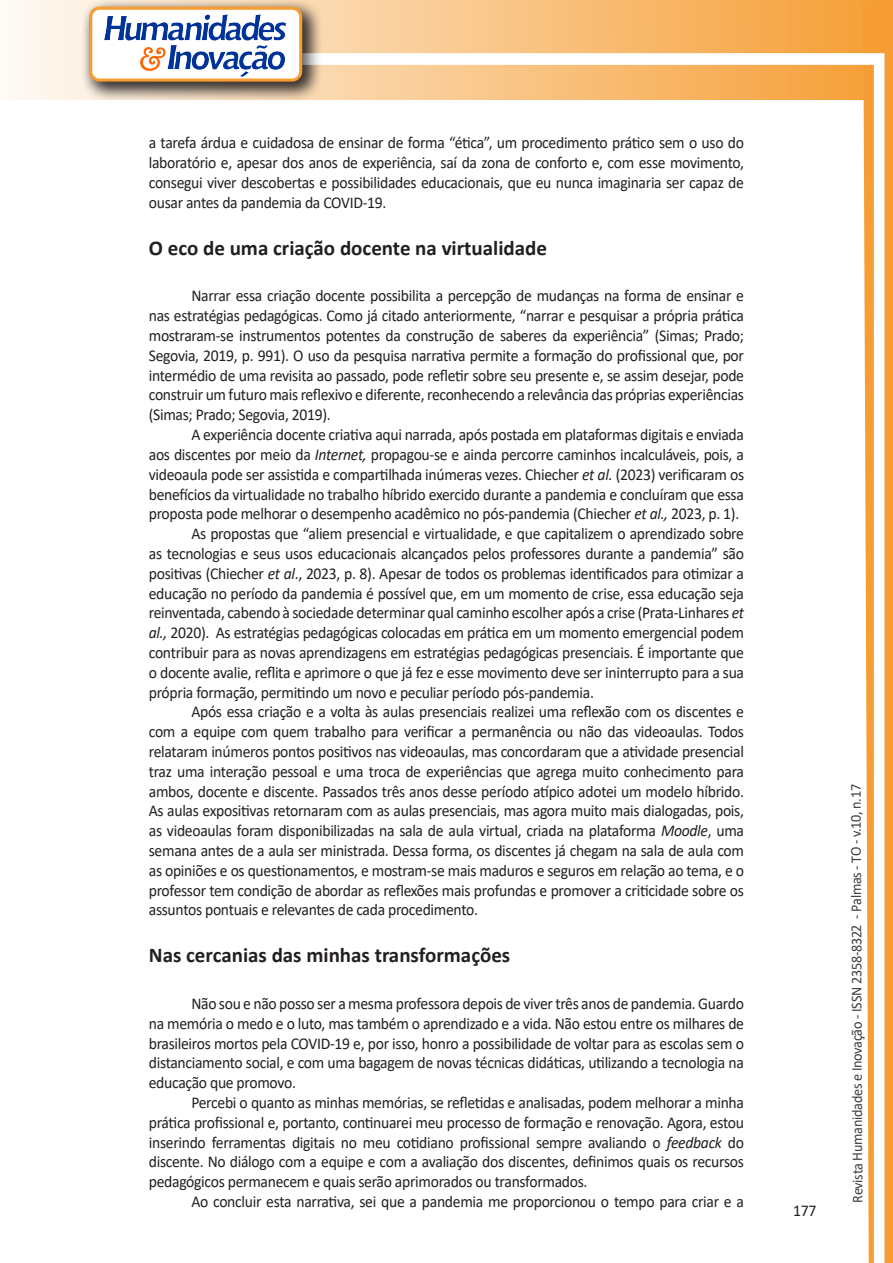
<style>
.page{position:relative;width:893px;height:1263px;background:#fff}
.page>*{position:absolute;margin:0;border:0;box-sizing:border-box;transform-origin:0 0}
.Titulo_2{font:700 21px "Calibri";color:#231f20}
.texto{font:16.5px/19.8px "Calibri";letter-spacing:-.02em;color:#231f20;text-align:justify;scale:.95 1}
.t1{font:15px "Calibri";letter-spacing:-.025em;color:#3e3e3f;scale:.95 1}
.s1{font-style:italic}
</style>
<div class="page">
<svg style="left:5px;top:0;width:858px;height:100px;background:#f9c484"></svg>
<div style="left:302px;top:53px;width:582px;height:12px;background:#fff;border:2px solid #fff"></div>
<svg style="left:863px;top:0;width:30px;height:1263px"></svg>
<div style="left:81px;top:0;width:241px;height:102px;background:#231f20;opacity:.75"></div>
<div style="left:91px;top:8px;width:210px;height:72px;background:#fff;border-radius:9px"></div>
<img style="left:104px;top:14px;width:181px;height:62px">
<div style="left:89px;top:7px;width:213px;height:75px;border:3px solid #f69e34;border-radius:9px"></div>
<p class="texto" style="left:149px;top:133px;width:628px">a tarefa árdua e cuidadosa de ensinar de forma “ética”, um procedimento prático sem o uso do laboratório e, apesar dos anos de experiência, saí da zona de conforto e, com esse movimento, consegui viver descobertas e possibilidades educacionais, que eu nunca imaginaria ser capaz de ousar antes da pandemia da COVID-19.</p>
<p class="Titulo_2" style="left:149px;top:233px;width:400px">O eco de uma criação docente na virtualidade</p>
<p class="texto" style="left:149px;top:286px;width:628px;text-indent:43px">Narrar essa criação docente possibilita a percepção de mudanças na forma de ensinar e nas estratégias pedagógicas. Como já citado anteriormente, “narrar e pesquisar a própria prática mostraram-se instrumentos potentes da construção de saberes da experiência” (Simas; Prado; Segovia, 2019, p. 991). O uso da pesquisa narrativa permite a formação do profissional que, por intermédio de uma revisita ao passado, pode refletir sobre seu presente e, se assim desejar, pode construir um futuro mais reflexivo e diferente, reconhecendo a relevância das próprias experiências (Simas; Prado; Segovia, 2019).</p>
<p class="texto" style="left:149px;top:424px;width:628px;text-indent:43px">A experiência docente criativa aqui narrada, após postada em plataformas digitais e enviada aos discentes por meio da <span class="s1">Internet,</span> propagou-se e ainda percorre caminhos incalculáveis, pois, a videoaula pode ser assistida e compartilhada inúmeras vezes. Chiecher <span class="s1">et al.</span> (2023) verificaram os benefícios da virtualidade no trabalho híbrido exercido durante a pandemia e concluíram que essa proposta pode melhorar o desempenho acadêmico no pós-pandemia (Chiecher <span class="s1">et al.,</span> 2023, p. 1).</p>
<p class="texto" style="left:149px;top:523px;width:628px;text-indent:43px">As propostas que “aliem presencial e virtualidade, e que capitalizem o aprendizado sobre as tecnologias e seus usos educacionais alcançados pelos professores durante a pandemia” são positivas (Chiecher <span class="s1">et al</span>., 2023, p. 8). Apesar de todos os problemas identificados para otimizar a educação no período da pandemia é possível que, em um momento de crise, essa educação seja reinventada, cabendo à sociedade determinar qual caminho escolher após a crise (Prata-Linhares <span class="s1">et al.,</span> 2020). As estratégias pedagógicas colocadas em prática em um momento emergencial podem contribuir para as novas aprendizagens em estratégias pedagógicas presenciais. É importante que o docente avalie, reflita e aprimore o que já fez e esse movimento deve ser ininterrupto para a sua própria formação, permitindo um novo e peculiar período pós-pandemia.</p>
<p class="texto" style="left:149px;top:701px;width:628px;text-indent:43px">Após essa criação e a volta às aulas presenciais realizei uma reflexão com os discentes e com a equipe com quem trabalho para verificar a permanência ou não das videoaulas. Todos relataram inúmeros pontos positivos nas videoaulas, mas concordaram que a atividade presencial traz uma interação pessoal e uma troca de experiências que agrega muito conhecimento para ambos, docente e discente. Passados três anos desse período atípico adotei um modelo híbrido.<br>As aulas expositivas retornaram com as aulas presenciais, mas agora muito mais dialogadas, pois, as videoaulas foram disponibilizadas na sala de aula virtual, criada na plataforma <span class="s1">Moodle</span>, uma semana antes de a aula ser ministrada. Dessa forma, os discentes já chegam na sala de aula com as opiniões e os questionamentos, e mostram-se mais maduros e seguros em relação ao tema, e o professor tem condição de abordar as reflexões mais profundas e promover a criticidade sobre os assuntos pontuais e relevantes de cada procedimento.</p>
<p class="Titulo_2" style="left:149px;top:940px;width:363px">Nas cercanias das minhas transformações</p>
<p class="texto" style="left:149px;top:993px;width:628px;text-indent:43px">Não sou e não posso ser a mesma professora depois de viver três anos de pandemia. Guardo na memória o medo e o luto, mas também o aprendizado e a vida. Não estou entre os milhares de brasileiros mortos pela COVID-19 e, por isso, honro a possibilidade de voltar para as escolas sem o distanciamento social, e com uma bagagem de novas técnicas didáticas, utilizando a tecnologia na educação que promovo.</p>
<p class="texto" style="left:149px;top:1092px;width:628px;text-indent:43px">Percebi o quanto as minhas memórias, se refletidas e analisadas, podem melhorar a minha prática profissional e, portanto, continuarei meu processo de formação e renovação. Agora, estou inserindo ferramentas digitais no meu cotidiano profissional sempre avaliando o <span class="s1">feedback</span> do discente. No diálogo com a equipe e com a avaliação dos discentes, definimos quais os recursos pedagógicos permanecem e quais serão aprimorados ou transformados.</p>
<p class="texto" style="left:191px;top:1191px;width:583px">Ao concluir esta narrativa, sei que a pandemia me proporcionou o tempo para criar e a</p>
<p class="texto" style="left:793px;top:1200px;width:26px">177</p>
<p class="t1" style="left:846px;top:1203px;width:442px;rotate:-90deg">Revista Humanidades e Inovação - ISSN 2358-8322 - Palmas - TO - v.10, n.17</p>
</div>
